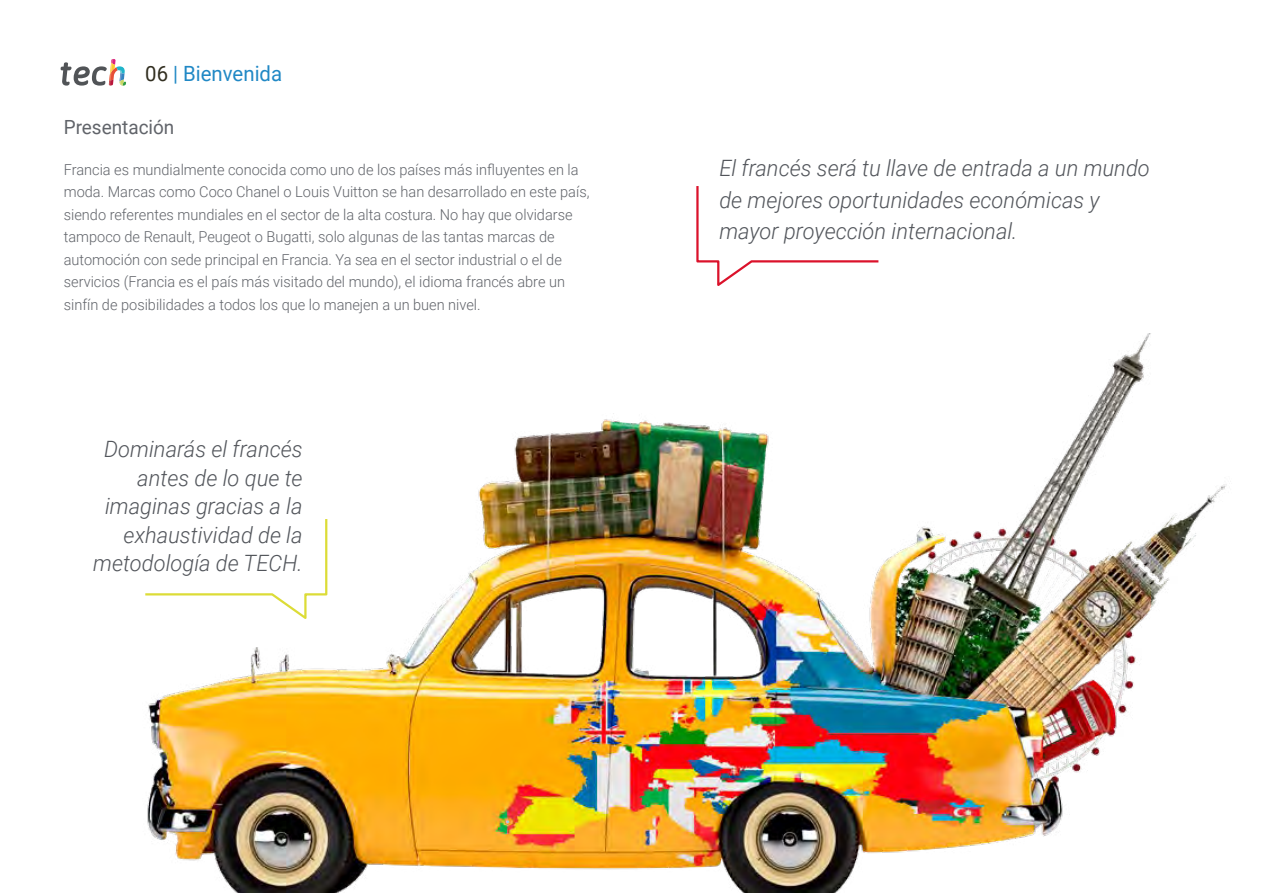
<style>
.page{position:relative;width:1263px;height:893px;background:#fff}
.page>*{position:absolute;margin:0;border:0;box-sizing:border-box;transform-origin:0 0}
.t1{font:italic 300 22.5px/28.5px "Roboto";color:#52555b}
.t2{font:21px "Roboto";color:#2088c5}
.t3{font:19.5px "Roboto";color:#61646a}
.t4{font:300 15px/22.5px "Roboto";color:#61646a}
.s1{color:#312e20}
</style>
<div class="page">
<svg style="left:61px;top:59px;width:65px;height:27px"></svg>
<img style="left:147px;top:334px;width:1080px;height:559px">
<svg style="left:145px;top:517px;width:183px;height:105px"></svg>
<svg style="left:696px;top:186px;width:183px;height:100px"></svg>
<h2 class="t2" style="left:145px;top:59px;width:138px"><span class="s1">06</span> | Bienvenida</h2>
<h3 class="t3" style="left:64px;top:113px;width:112px">Presentación</h3>
<p class="t4" style="left:64px;top:158px;width:527px">Francia es mundialmente conocida como uno de los países más influyentes en la moda. Marcas como Coco Chanel o Louis Vuitton se han desarrollado en este país, siendo referentes mundiales en el sector de la alta costura. No hay que olvidarse tampoco de Renault, Peugeot o Bugatti, solo algunas de las tantas marcas de automoción con sede principal en Francia. Ya sea en el sector industrial o el de servicios (Francia es el país más visitado del mundo), el idioma francés abre un sinfín de posibilidades a todos los que lo manejen a un buen nivel.</p>
<h1 class="t1" style="left:719px;top:152px;width:432px;line-height:31.5px">El francés será tu llave de entrada a un mundo de mejores oportunidades económicas y mayor proyección internacional.</h1>
<h1 class="t1" style="left:93px;top:434px;width:211px;text-align:right">Dominarás el francés antes de lo que te imaginas gracias a la exhaustividad de la metodología de TECH.</h1>
</div>
